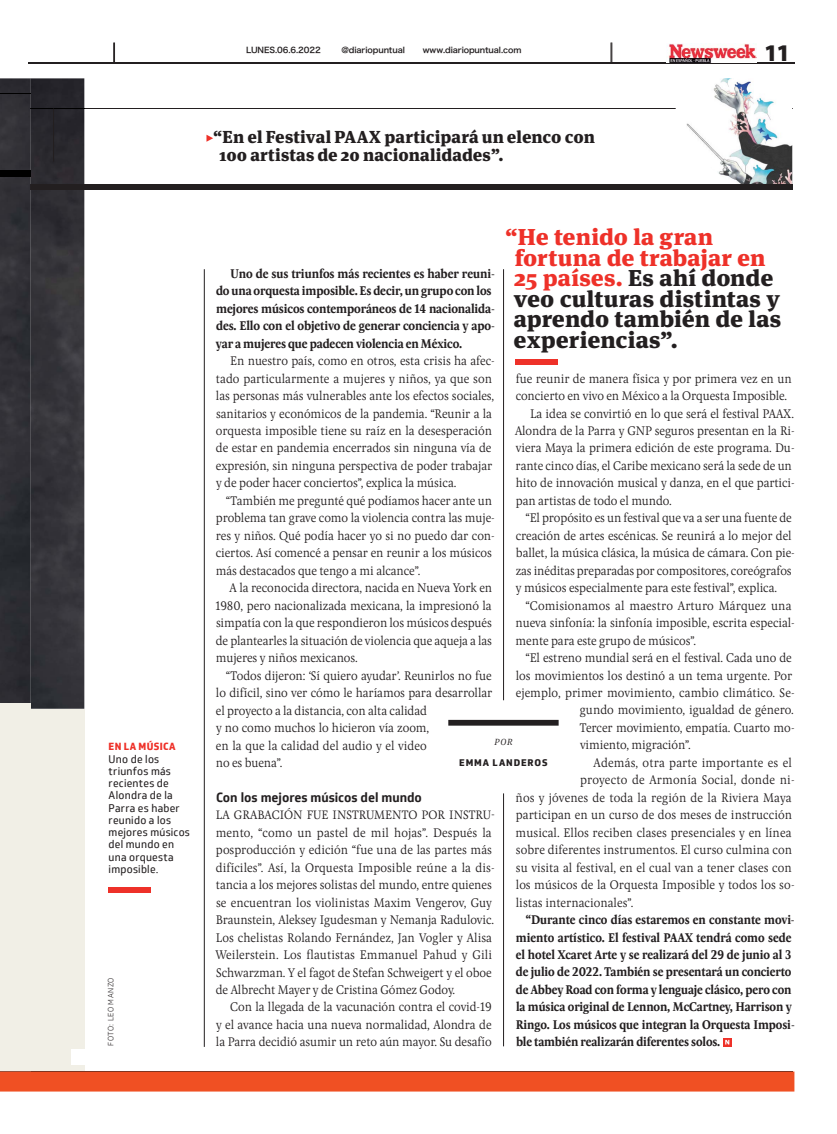
<style>
.page{position:relative;width:837px;height:1134px;background:#fff}
.page>*{position:absolute;margin:0;border:0;box-sizing:border-box;transform-origin:0 0}
.t1{font:900 24px "Myriad Pro";color:#231f20}
.t2{font:900 22.9px/20.5px "Meta Serif Pro";letter-spacing:.005em;color:#231f20}
.t3{font:900 17.3px/17.3px "Meta Serif Pro";letter-spacing:.005em;color:#231f20}
.t4{font:300 13px/17.5px "Pona W03";letter-spacing:-.01em;color:#231f20;scale:.95 1}
.t5{font:700 13px/17.5px "Pona W03";letter-spacing:-.01em;color:#231f20;scale:.94 1}
.t6{font:700 13px/17.5px "Pona W03";letter-spacing:-.01em;color:#231f20;scale:.95 1}
.t7{font:300 13px "Pona W03";letter-spacing:.01em;color:#231f20;scale:.95 1}
.t8{font:700 13px "Soleto";letter-spacing:-.005em;color:#231f20;scale:.95 1}
.t9{font:300 12.7px "Pona W03";color:#231f20}
.t10{font:10.8px/12.3px "Soleto";letter-spacing:.02em;color:#231f20;scale:.95 1}
.t11{font:800 10.1px "Soleto";letter-spacing:.03em;color:#ee3129;scale:.95 1}
.t12{font:800 9.4px "Soleto";letter-spacing:.095em;color:#231f20}
.t13{font:italic 300 9px "Meta Serif Pro";color:#231f20}
.t14{font:8px "Hiragino Sans W6 90 msp RKSJ H";letter-spacing:-.01em;color:#231f20}
.t15{font:300 7.5px "Soleto";letter-spacing:.065em;color:#231f20}
.s1{color:#ee3129}
</style>
<div class="page">
<hr style="left:30px;top:109px;width:762px;height:1px;background:#231f20">
<img style="left:31px;top:78px;width:53px;height:631px">
<img style="left:31px;top:109px;width:53px;height:1px">
<img style="left:675px;top:78px;width:117px;height:106px">
<hr style="left:503px;top:793px;width:1px;height:253px;background:#231f20">
<div style="left:448px;top:720px;width:110px;height:6px;background:#231f20"></div>
<div style="left:30px;top:709px;width:54px;height:363px;background:#f1efe6"></div>
<svg style="left:723px;top:1038px;width:8px;height:8px"></svg>
<svg style="left:725px;top:1040px;width:4px;height:4px"></svg>
<hr style="left:204px;top:269px;width:1px;height:778px;background:#231f20">
<div style="left:30px;top:184px;width:762px;height:6px;background:#231f20"></div>
<hr style="left:53px;top:109px;width:1px;height:53px;background:#231f20">
<svg style="left:206px;top:135px;width:7px;height:7px"></svg>
<div style="left:108px;top:887px;width:42px;height:6px;background:#ee3129"></div>
<div style="left:515px;top:359px;width:43px;height:6px;background:#ee3129"></div>
<hr style="left:503px;top:269px;width:1px;height:431px;background:#231f20">
<hr style="left:28px;top:63px;width:766px;height:1px;background:#231f20">
<img style="left:667px;top:44px;width:89px;height:18px">
<svg style="left:113px;top:43px;width:2px;height:19px"></svg>
<svg style="left:610px;top:43px;width:2px;height:19px"></svg>
<img style="left:0;top:78px;width:30px;height:625px">
<img style="left:30px;top:78px;width:1px;height:631px">
<img style="left:0;top:93px;width:30px;height:1px">
<img style="left:0;top:170px;width:30px;height:6px">
<div style="left:0;top:703px;width:30px;height:378px;background:#f1efe6"></div>
<div style="left:0;top:1071px;width:794px;height:20px;background:#f05023"></div>
<div style="left:71px;top:1049px;width:220px;height:16px;background:#fff"></div>
<p class="t14" style="left:246px;top:47px;width:76px">LUNES.06.6.2022</p>
<p class="t14" style="left:341px;top:47px;width:65px">@diariopuntual</p>
<p class="t14" style="left:422px;top:47px;width:100px">www.diariopuntual.com</p>
<h1 class="t1" style="left:763px;top:38px;width:28px">11</h1>
<h3 class="t3" style="left:219px;top:129px;width:377px;text-indent:-6px">“En el Festival PAAX participará un elenco con<br>100 artistas de 20 nacionalidades”.</h3>
<p class="t11" style="left:109px;top:740px;width:72px">EN LA MÚSICA</p>
<p class="t10" style="left:109px;top:753px;width:87px">Uno de los triunfos más recientes de<br>Alondra de la<br>Parra es haber reunido a los mejores músicos del mundo en una orquesta imposible.</p>
<p class="t15" style="left:106px;top:1046px;width:70px;rotate:-90deg">FOTO: LEO MANZO</p>
<h2 class="t2" style="left:513px;top:227px;width:269px;text-indent:-8px"><span class="s1">“He tenido la gran fortuna de trabajar en<br>25 países.</span> Es ahí donde veo culturas distintas y aprendo también de las experiencias”.</h2>
<p class="t6" style="left:216px;top:264px;width:295px;text-indent:15px">Uno de sus triunfos más recientes es haber reuni&shy;do una orquesta imposible. Es decir, un grupo con los mejores músicos contemporáneos de 14 nacionalida&shy;des. Ello con el objetivo de generar conciencia y apo&shy;yar a mujeres que padecen violencia en México.</p>
<p class="t4" style="left:216px;top:353px;width:295px;text-indent:14px">En nuestro país, como en otros, esta crisis ha afec&shy;tado particularmente a mujeres y niños, ya que son las personas más vulnerables ante los efectos sociales, sanitarios y económicos de la pandemia. “Reunir a la orquesta imposible tiene su raíz en la desesperación de estar en pandemia encerrados sin ninguna vía de expresión, sin ninguna perspectiva de poder trabajar y de poder hacer conciertos”, explica la música.</p>
<p class="t4" style="left:216px;top:493px;width:295px;text-indent:10px">“También me pregunté qué podíamos hacer ante un problema tan grave como la violencia contra las muje&shy;res y niños. Qué podía hacer yo si no puedo dar con&shy;ciertos. Así comencé a pensar en reunir a los músicos más destacados que tengo a mi alcance”.</p>
<p class="t4" style="left:215px;top:580px;width:293px;text-align:justify;text-indent:14px">A la reconocida directora, nacida en Nueva York en 1980, pero nacionalizada mexicana, la impresionó la simpatía con la que respondieron los músicos después de plantearles la situación de violencia que aqueja a las mujeres y niños mexicanos.</p>
<p class="t4" style="left:216px;top:668px;width:292px;text-indent:10px">“Todos dijeron: ‘Sí quiero ayudar’. Reunirlos no fue lo difícil, sino ver cómo le haríamos para desarrollar el proyecto a la distancia, con alta calidad<br>y no como muchos lo hicieron vía zoom,<br>en la que la calidad del audio y el video<br>no es buena”.</p>
<p class="t8" style="left:216px;top:789px;width:218px">Con los mejores músicos del mundo</p>
<p class="t9" style="left:216px;top:810px;width:280px">LA GRABACIÓN FUE INSTRUMENTO POR INSTRU-</p>
<p class="t4" style="left:215px;top:825px;width:295px">mento, “como un pastel de mil hojas”. Después la posproducción y edición “fue una de las partes más difíciles”. Así, la Orquesta Imposible reúne a la dis&shy;tancia a los mejores solistas del mundo, entre quienes se encuentran los violinistas Maxim Vengerov, Guy Braunstein, Aleksey Igudesman y Nemanja Radulovic.<br>Los chelistas Rolando Fernández, Jan Vogler y Alisa Weilerstein. Los flautistas Emmanuel Pahud y Gili Schwarzman. Y el fagot de Stefan Schweigert y el oboe de Albrecht Mayer y de Cristina Gómez Godoy.</p>
<p class="t4" style="left:216px;top:999px;width:292px;text-align:justify;text-indent:14px">Con la llegada de la vacunación contra el covid-19 y el avance hacia una nueva normalidad, Alondra de la Parra decidió asumir un reto aún mayor. Su desafío</p>
<p class="t4" style="left:515px;top:371px;width:292px">fue reunir de manera física y por primera vez en un</p>
<p class="t4" style="left:515px;top:388px;width:287px">concierto en vivo en México a la Orquesta Imposible.</p>
<p class="t4" style="left:530px;top:406px;width:279px">La idea se convirtió en lo que será el festival PAAX.</p>
<p class="t4" style="left:515px;top:423px;width:296px">Alondra de la Parra y GNP seguros presentan en la Ri-</p>
<p class="t4" style="left:515px;top:440px;width:295px">viera Maya la primera edición de este programa. Du-</p>
<p class="t4" style="left:515px;top:458px;width:292px">rante cinco días, el Caribe mexicano será la sede de un</p>
<p class="t4" style="left:515px;top:475px;width:295px">hito de innovación musical y danza, en el que partici-</p>
<p class="t4" style="left:515px;top:493px;width:166px">pan artistas de todo el mundo.</p>
<p class="t4" style="left:525px;top:510px;width:281px">“El propósito es un festival que va a ser una fuente de</p>
<p class="t4" style="left:515px;top:528px;width:292px">creación de artes escénicas. Se reunirá a lo mejor del</p>
<p class="t4" style="left:515px;top:545px;width:295px">ballet, la música clásica, la música de cámara. Con pie-</p>
<p class="t4" style="left:515px;top:563px;width:292px">zas inéditas preparadas por compositores, coreógrafos</p>
<p class="t4" style="left:515px;top:580px;width:276px">y músicos especialmente para este festival”, explica.</p>
<p class="t4" style="left:525px;top:598px;width:281px">“Comisionamos al maestro Arturo Márquez una</p>
<p class="t4" style="left:515px;top:615px;width:295px">nueva sinfonía: la sinfonía imposible, escrita especial-</p>
<p class="t4" style="left:515px;top:633px;width:191px">mente para este grupo de músicos”.</p>
<p class="t4" style="left:525px;top:650px;width:281px">“El estreno mundial será en el festival. Cada uno de</p>
<p class="t4" style="left:515px;top:668px;width:292px">los movimientos los destinó a un tema urgente. Por</p>
<p class="t4" style="left:515px;top:685px;width:295px">ejemplo, primer movimiento, cambio climático. Se-</p>
<p class="t4" style="left:579px;top:702px;width:227px">gundo movimiento, igualdad de género.</p>
<p class="t4" style="left:579px;top:720px;width:227px">Tercer movimiento, empatía. Cuarto mo-</p>
<p class="t4" style="left:579px;top:737px;width:118px">vimiento, migración”.</p>
<p class="t7" style="left:593px;top:757px;width:210px">Además, otra parte importante es el</p>
<p class="t7" style="left:579px;top:775px;width:227px">proyecto de Armonía Social, donde ni-</p>
<p class="t4" style="left:515px;top:790px;width:292px">ños y jóvenes de toda la región de la Riviera Maya</p>
<p class="t4" style="left:515px;top:807px;width:292px">participan en un curso de dos meses de instrucción</p>
<p class="t4" style="left:515px;top:825px;width:292px">musical. Ellos reciben clases presenciales y en línea</p>
<p class="t4" style="left:515px;top:842px;width:292px">sobre diferentes instrumentos. El curso culmina con</p>
<p class="t4" style="left:515px;top:860px;width:292px">su visita al festival, en el cual van a tener clases con</p>
<p class="t4" style="left:515px;top:877px;width:295px">los músicos de la Orquesta Imposible y todos los so-</p>
<p class="t4" style="left:515px;top:895px;width:125px">listas internacionales”.</p>
<p class="t5" style="left:515px;top:910px;width:298px;text-indent:10px">“Durante cinco días estaremos en constante movi&shy;miento artístico. El festival PAAX tendrá como sede el hotel Xcaret Arte y se realizará del 29 de junio al 3 de julio de 2022. También se presentará un concierto de Abbey Road con forma y lenguaje clásico, pero con la música original de Lennon, McCartney, Harrison y Ringo. Los músicos que integran la Orquesta Imposi&shy;ble también realizarán diferentes solos.</p>
<p class="t13" style="left:494px;top:736px;width:20px">POR</p>
<p class="t12" style="left:459px;top:756px;width:90px">EMMA LANDEROS</p>
</div>
